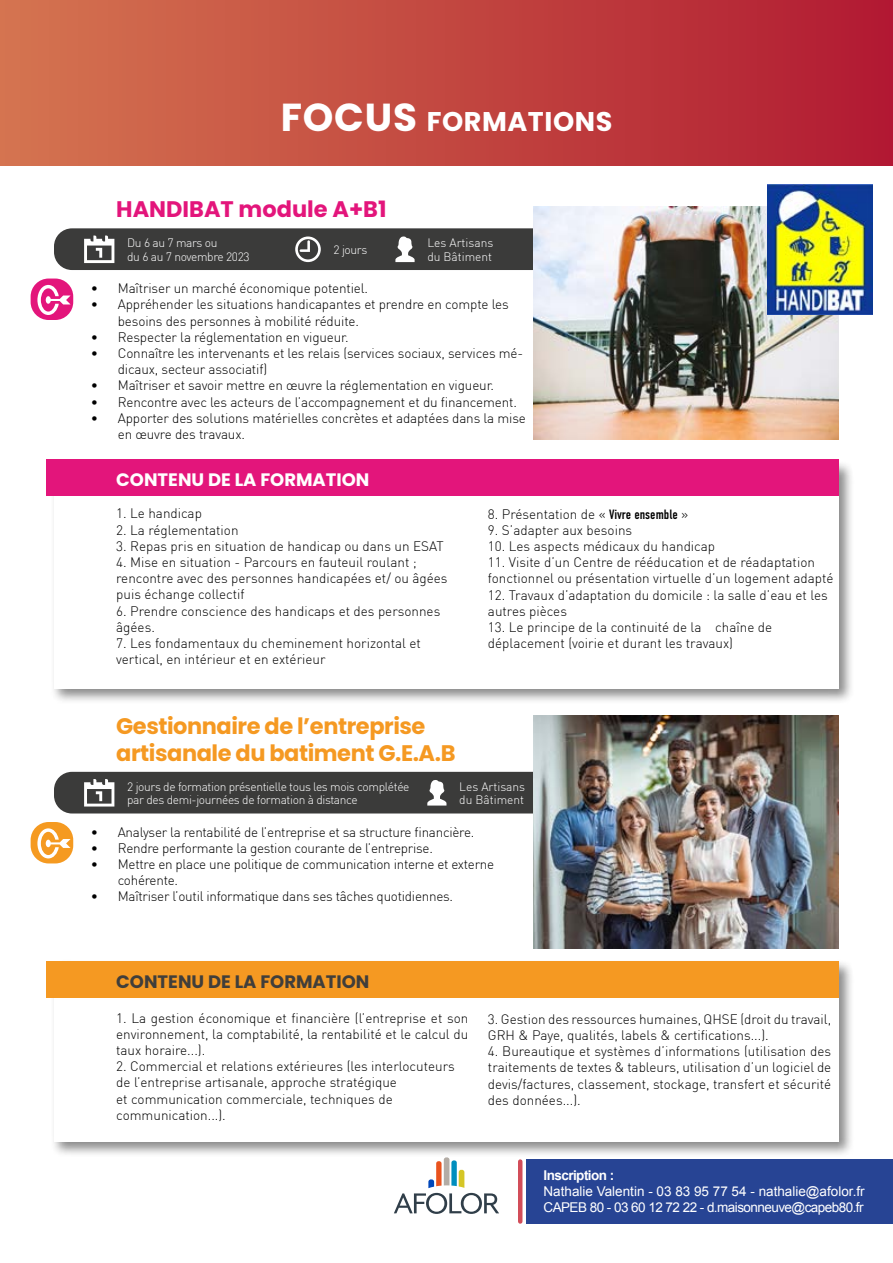
<style>
.page{position:relative;width:893px;height:1263px;background:#fff}
.page>*{position:absolute;margin:0;border:0;box-sizing:border-box;transform-origin:0 0}
.t1{font:700 27px "Poppins";letter-spacing:.02em;color:#fff}
.t2{font:700 22.5px/27px "Poppins";letter-spacing:-.02em;color:#f59922}
.t3{font:700 22.5px "Poppins";color:#e3157b}
.t4{font:700 18px "Poppins";color:#fff}
.t5{font:700 18px "Poppins";color:#403e3b}
.t6{font:300 13.5px/16.2px "DIN";letter-spacing:-.01em;color:#000}
.t7{font:13.5px/16.2px "Arial";color:#fff}
.t8{font:700 13.5px "Arial";letter-spacing:-.04em;color:#fff}
.t9{font:300 12px/13.5px "DIN";letter-spacing:-.03em;color:#fff}
.t10{font:300 12px/13.5px "DIN";color:#fff}
.s1{font-size:39px}
.s2{font-family:"DIN Condensed";font-weight:400}
</style>
<div class="page">
<div style="left:0;top:0;width:893px;height:166px;background:linear-gradient(to right,#d47550,#b11a32)"></div>
<div style="left:50px;top:460px;width:805px;height:245px;background:#000;opacity:.46"></div>
<div style="left:54px;top:463px;width:785px;height:226px;background:#fff"></div>
<div style="left:47px;top:459px;width:792px;height:36px;background:#e3157b"></div>
<div style="left:54px;top:228px;width:732px;height:42px;background:#3b3b3a;border-radius:18px"></div>
<img style="left:534px;top:206px;width:305px;height:233px">
<svg style="left:84px;top:236px;width:30px;height:27px"></svg>
<svg style="left:395px;top:236px;width:20px;height:26px"></svg>
<svg style="left:295px;top:236px;width:26px;height:26px"></svg>
<div style="left:31px;top:279px;width:42px;height:41px;background:#e3157b;border-radius:18px"></div>
<svg style="left:37px;top:285px;width:34px;height:30px"></svg>
<img style="left:767px;top:185px;width:105px;height:130px">
<div style="left:54px;top:772px;width:732px;height:41px;background:#3b3b3a;border-radius:18px"></div>
<img style="left:534px;top:716px;width:305px;height:232px">
<svg style="left:84px;top:779px;width:30px;height:27px"></svg>
<svg style="left:427px;top:780px;width:19px;height:25px"></svg>
<div style="left:31px;top:822px;width:42px;height:41px;background:#f59a21;border-radius:18px"></div>
<svg style="left:37px;top:828px;width:34px;height:30px"></svg>
<div style="left:50px;top:958px;width:805px;height:199px;background:#000;opacity:.46"></div>
<div style="left:54px;top:962px;width:785px;height:180px;background:#fff"></div>
<div style="left:47px;top:961px;width:792px;height:36px;background:#f59922"></div>
<svg style="left:394px;top:1157px;width:105px;height:57px"></svg>
<hr style="left:518px;top:1161px;width:4px;height:60px;background:#d24d59">
<div style="left:526px;top:1159px;width:367px;height:65px;background:#274494"></div>
<h1 class="t1" style="left:281px;top:106px;width:333px"><span class="s1">FOCUS</span> FORMATIONS</h1>
<h2 class="t3" style="left:116px;top:196px;width:272px">HANDIBAT module A+B1</h2>
<p class="t9" style="left:127px;top:236px;width:124px">Du 6 au 7 mars ou<br>du 6 au 7 novembre 2023</p>
<p class="t10" style="left:427px;top:236px;width:67px">Les Artisans du Bâtiment</p>
<p class="t9" style="left:334px;top:243px;width:35px">2 jours</p>
<p class="t6" style="left:91px;top:280px;width:279px">• Maîtriser un marché économique potentiel.</p>
<p class="t6" style="left:118px;top:296px;width:392px;text-indent:-27px">• Appréhender les situations handicapantes et prendre en compte les besoins des personnes à mobilité réduite.</p>
<p class="t6" style="left:91px;top:329px;width:259px">• Respecter la réglementation en vigueur.</p>
<p class="t6" style="left:118px;top:345px;width:407px;text-indent:-27px">• Connaître les intervenants et les relais (services sociaux, services mé&shy;dicaux, secteur associatif)</p>
<p class="t6" style="left:91px;top:377px;width:405px">• Maîtriser et savoir mettre en œuvre la réglementation en vigueur.</p>
<p class="t6" style="left:91px;top:393px;width:428px">• Rencontre avec les acteurs de l’accompagnement et du financement.</p>
<p class="t6" style="left:118px;top:410px;width:410px;text-indent:-27px">• Apporter des solutions matérielles concrètes et adaptées dans la mise en œuvre des travaux.</p>
<h3 class="t4" style="left:116px;top:469px;width:255px">CONTENU DE LA FORMATION</h3>
<p class="t6" style="left:116px;top:505px;width:87px">1. Le handicap</p>
<p class="t6" style="left:116px;top:521px;width:124px">2. La réglementation</p>
<p class="t6" style="left:116px;top:538px;width:329px">3. Repas pris en situation de handicap ou dans un ESAT</p>
<p class="t6" style="left:116px;top:554px;width:333px">4. Mise en situation - Parcours en fauteuil roulant ; rencontre avec des personnes handicapées et/ ou âgées puis échange collectif</p>
<p class="t6" style="left:116px;top:602px;width:326px">6. Prendre conscience des handicaps et des personnes âgées.</p>
<p class="t6" style="left:116px;top:635px;width:306px">7. Les fondamentaux du cheminement horizontal et vertical, en intérieur et en extérieur</p>
<p class="t6" style="left:488px;top:505px;width:202px">8. Présentation de « <span class="s2">Vivre ensemble</span> »</p>
<p class="t6" style="left:488px;top:522px;width:146px">9. S’adapter aux besoins</p>
<p class="t6" style="left:488px;top:538px;width:229px">10. Les aspects médicaux du handicap</p>
<p class="t6" style="left:488px;top:554px;width:347px">11. Visite d’un Centre de rééducation et de réadaptation fonctionnel ou présentation virtuelle d’un logement adapté</p>
<p class="t6" style="left:488px;top:586px;width:341px">12. Travaux d’adaptation du domicile : la salle d’eau et les autres pièces</p>
<p class="t6" style="left:488px;top:619px;width:286px">13. Le principe de la continuité de la chaîne de déplacement (voirie et durant les travaux)</p>
<h2 class="t2" style="left:116px;top:712px;width:341px">Gestionnaire de l’entreprise artisanale du batiment G.E.A.B</h2>
<p class="t9" style="left:127px;top:779px;width:284px">2 jours de formation présentielle tous les mois complétée par des demi-journées de formation à distance</p>
<p class="t10" style="left:459px;top:779px;width:67px">Les Artisans du Bâtiment</p>
<p class="t6" style="left:91px;top:823px;width:385px">• Analyser la rentabilité de l’entreprise et sa structure financière.</p>
<p class="t6" style="left:91px;top:840px;width:344px">• Rendre performante la gestion courante de l’entreprise.</p>
<p class="t6" style="left:118px;top:856px;width:378px;text-indent:-27px">• Mettre en place une politique de communication interne et externe cohérente.</p>
<p class="t6" style="left:91px;top:888px;width:364px">• Maîtriser l’outil informatique dans ses tâches quotidiennes.</p>
<h3 class="t5" style="left:116px;top:971px;width:255px">CONTENU DE LA FORMATION</h3>
<p class="t6" style="left:116px;top:1009px;width:354px;text-align:justify">1. La gestion économique et financière (l’entreprise et son environnement, la comptabilité, la rentabilité et le calcul du taux horaire...).</p>
<p class="t6" style="left:116px;top:1058px;width:340px">2. Commercial et relations extérieures (les interlocuteurs de l’entreprise artisanale, approche stratégique<br>et communication commerciale, techniques de communication...).</p>
<p class="t6" style="left:488px;top:1010px;width:345px">3. Gestion des ressources humaines, QHSE (droit du travail,<br>GRH &amp; Paye, qualités, labels &amp; certifications...).</p>
<p class="t6" style="left:488px;top:1043px;width:345px;text-align:justify">4. Bureautique et systèmes d’informations (utilisation des traitements de textes &amp; tableurs, utilisation d’un logiciel de devis/factures, classement, stockage, transfert et sécurité des données...).</p>
<p class="t8" style="left:543px;top:1166px;width:72px">Inscription :</p>
<p class="t7" style="left:543px;top:1183px;width:323px">Nathalie Valentin - 03 83 95 77 54 - nathalie@afolor.fr<br>CAPEB 80 - 03 60 12 72 22 - d.maisonneuve@capeb80.fr</p>
</div>
